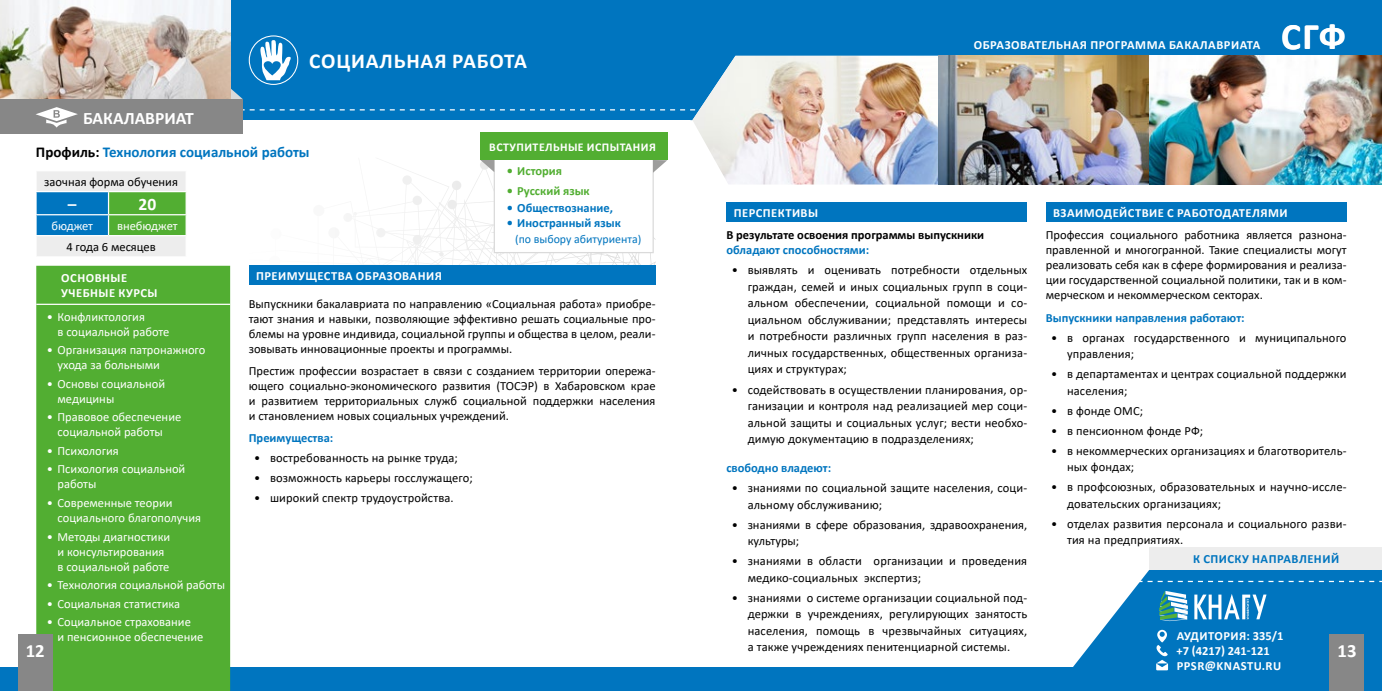
<style>
.page{position:relative;width:1382px;height:691px;background:#fff}
.page>*{position:absolute;margin:0;border:0;box-sizing:border-box;transform-origin:0 0}
.t1{font:700 37.5px "Calibri";color:#fff}
.t2{font:700 21.25px "Calibri";letter-spacing:.04em;color:#fff}
.t3{font:700 18.75px "Calibri";color:#fff}
.t4{font:700 17.5px "Calibri";color:#fff}
.t5{font:700 15px "Calibri";color:#0075bf}
.t6{font:12.5px/16.5px "Calibri";letter-spacing:.01em;color:#000}
.t7{font:12.5px/15px "Calibri";color:#fff}
.t8{font:700 12.5px/15px "Calibri";letter-spacing:.04em;color:#fff}
.t9{font:700 12.5px "Calibri";color:#0075bf}
.t10{font:700 12.5px "Calibri";color:#000}
.t11{font:700 12.5px "Calibri";color:#52ae32}
.t12{font:700 12.5px "Calibri";letter-spacing:.04em;color:#0075bf}
.t13{font:700 11.88px "Calibri";letter-spacing:.04em;color:#fff}
.t14{font:11.88px "Calibri";color:#0075bf}
.s1{color:#000}
</style>
<div class="page">
<div style="left:0;top:667px;width:691px;height:24px;background:#0075bf"></div>
<svg style="left:1073px;top:569px;width:309px;height:98px;background:#278ac8"></svg>
<div style="left:0;top:0;width:692px;height:120px;background:#0075bf"></div>
<div style="left:691px;top:667px;width:691px;height:24px;background:#0075bf"></div>
<div style="left:692px;top:0;width:690px;height:56px;background:#0075bf"></div>
<svg style="left:1137px;top:581px;width:245px;height:1px"></svg>
<svg style="left:230px;top:86px;width:13px;height:13px"></svg>
<svg style="left:1194px;top:594px;width:72px;height:25px"></svg>
<svg style="left:1159px;top:591px;width:29px;height:30px"></svg>
<svg style="left:1156px;top:630px;width:12px;height:40px"></svg>
<div style="left:726px;top:202px;width:301px;height:20px;background:#0075bf"></div>
<div style="left:1046px;top:202px;width:300px;height:20px;background:#0075bf"></div>
<img style="left:692px;top:56px;width:246px;height:128px">
<img style="left:938px;top:56px;width:212px;height:128px">
<img style="left:1150px;top:56px;width:232px;height:128px">
<div style="left:249px;top:266px;width:407px;height:19px;background:#0075bf"></div>
<img style="left:0;top:0;width:230px;height:99px">
<div style="left:36px;top:266px;width:194px;height:425px;background:#52ae32"></div>
<hr style="left:36px;top:304px;width:194px;height:1px;background:#fff">
<svg style="left:249px;top:35px;width:49px;height:50px"></svg>
<svg style="left:36px;top:171px;width:151px;height:85px;background:#8fc2b4"></svg>
<hr style="left:35px;top:235px;width:74px;height:1px;background:#fff">
<hr style="left:35px;top:236px;width:2px;height:20px;background:#fff">
<hr style="left:109px;top:235px;width:78px;height:1px;background:#fff">
<div style="left:480px;top:133px;width:187px;height:27px;background:#52ae32"></div>
<svg style="left:249px;top:160px;width:418px;height:106px"></svg>
<div style="left:1150px;top:547px;width:232px;height:22px;background:#ededed"></div>
<div style="left:0;top:99px;width:243px;height:34px;background:#878787"></div>
<svg style="left:36px;top:107px;width:669px;height:21px"></svg>
<div style="left:18px;top:634px;width:35px;height:57px;background:#878787"></div>
<div style="left:1329px;top:634px;width:35px;height:57px;background:#878787"></div>
<h3 class="t4" style="left:83px;top:106px;width:112px">БАКАЛАВРИАТ</h3>
<h2 class="t2" style="left:309px;top:46px;width:219px">СОЦИАЛЬНАЯ РАБОТА</h2>
<p class="t8" style="left:974px;top:37px;width:288px">ОБРАЗОВАТЕЛЬНАЯ ПРОГРАММА БАКАЛАВРИАТА</p>
<h1 class="t1" style="left:1281px;top:10px;width:66px">СГФ</h1>
<p class="t13" style="left:489px;top:139px;width:168px">ВСТУПИТЕЛЬНЫЕ ИСПЫТАНИЯ</p>
<p class="t11" style="left:507px;top:162px;width:57px">• История</p>
<p class="t11" style="left:507px;top:182px;width:85px">• Русский язык</p>
<p class="t14" style="left:515px;top:231px;width:128px">(по выбору абитуриента)</p>
<p class="t5" style="left:36px;top:141px;width:275px"><span class="s1">Профиль:</span> Технология социальной работы</p>
<p class="t6" style="left:44px;top:173px;width:135px">заочная форма обучения</p>
<h3 class="t4" style="left:68px;top:192px;width:10px">–</h3>
<h3 class="t4" style="left:138px;top:192px;width:19px">20</h3>
<p class="t7" style="left:51px;top:218px;width:43px">бюджет</p>
<p class="t7" style="left:117px;top:218px;width:62px">внебюджет</p>
<p class="t6" style="left:66px;top:238px;width:91px">4 года 6 месяцев</p>
<p class="t9" style="left:507px;top:199px;width:108px">• Обществознание,</p>
<p class="t9" style="left:507px;top:214px;width:116px">• Иностранный язык</p>
<p class="t8" style="left:734px;top:205px;width:86px">ПЕРСПЕКТИВЫ</p>
<p class="t8" style="left:1053px;top:205px;width:236px">ВЗАИМОДЕЙСТВИЕ С РАБОТОДАТЕЛЯМИ</p>
<p class="t6" style="left:1046px;top:227px;width:302px;line-height:15px;text-align:justify">Профессия социального работника является разнона&shy;правленной и многогранной. Такие специалисты могут реализовать себя как в сфере формирования и реализа&shy;ции государственной социальной политики, так и в ком&shy;мерческом и некоммерческом секторах.</p>
<p class="t9" style="left:1046px;top:309px;width:200px">Выпускники направления работают:</p>
<p class="t6" style="left:1067px;top:329px;width:281px;text-indent:-16px">• в органах государственного и муниципального управления;</p>
<p class="t6" style="left:1067px;top:365px;width:281px;text-indent:-16px">• в департаментах и центрах социальной поддержки населения;</p>
<p class="t6" style="left:1051px;top:402px;width:94px">• в фонде ОМС;</p>
<p class="t6" style="left:1051px;top:422px;width:154px">• в пенсионном фонде РФ;</p>
<p class="t6" style="left:1067px;top:442px;width:281px;text-indent:-16px">• в некоммерческих организациях и благотворитель&shy;ных фондах;</p>
<p class="t6" style="left:1067px;top:479px;width:281px;text-indent:-16px">• в профсоюзных, образовательных и научно-иссле&shy;довательских организациях;</p>
<p class="t6" style="left:1067px;top:515px;width:281px;text-indent:-16px">• отделах развития персонала и социального разви&shy;тия на предприятиях.</p>
<p class="t10" style="left:726px;top:226px;width:259px">В результате освоения программы выпускники</p>
<p class="t9" style="left:726px;top:241px;width:144px">обладают способностями:</p>
<p class="t6" style="left:748px;top:262px;width:281px;text-align:justify;text-indent:-16px">• выявлять и оценивать потребности отдельных граждан, семей и иных социальных групп в соци&shy;альном обеспечении, социальной помощи и со&shy;циальном обслуживании; представлять интересы и потребности различных групп населения в раз&shy;личных государственных, общественных организа&shy;циях и структурах;</p>
<p class="t6" style="left:748px;top:381px;width:281px;text-align:justify;text-indent:-16px">• содействовать в осуществлении планирования, ор&shy;ганизации и контроля над реализацией мер соци&shy;альной защиты и социальных услуг; вести необхо&shy;димую документацию в подразделениях;</p>
<p class="t9" style="left:726px;top:459px;width:106px">свободно владеют:</p>
<p class="t6" style="left:748px;top:479px;width:281px;text-indent:-16px">• знаниями по социальной защите населения, соци&shy;альному обслуживанию;</p>
<p class="t6" style="left:748px;top:516px;width:281px;text-indent:-16px">• знаниями в сфере образования, здравоохранения, культуры;</p>
<p class="t6" style="left:748px;top:553px;width:281px;text-indent:-16px">• знаниями в области организации и проведения медико-социальных экспертиз;</p>
<p class="t6" style="left:748px;top:589px;width:281px;text-align:justify;text-indent:-16px">• знаниями о системе организации социальной под&shy;держки в учреждениях, регулирующих занятость населения, помощь в чрезвычайных ситуациях, а также учреждениях пенитенциарной системы.</p>
<p class="t8" style="left:256px;top:268px;width:187px">ПРЕИМУЩЕСТВА ОБРАЗОВАНИЯ</p>
<p class="t6" style="left:249px;top:296px;width:408px;line-height:15px;text-align:justify">Выпускники бакалавриата по направлению «Социальная работа» приобре&shy;тают знания и навыки, позволяющие эффективно решать социальные про&shy;блемы на уровне индивида, социальной группы и общества в целом, реали&shy;зовывать инновационные проекты и программы.</p>
<p class="t6" style="left:249px;top:363px;width:408px;line-height:15px;text-align:justify">Престиж профессии возрастает в связи с созданием территории опережа&shy;ющего социально-экономического развития (ТОСЭР) в Хабаровском крае и развитием территориальных служб социальной поддержки населения и становлением новых социальных учреждений.</p>
<p class="t9" style="left:249px;top:429px;width:86px">Преимущества:</p>
<p class="t6" style="left:254px;top:449px;width:205px">• востребованность на рынке труда;</p>
<p class="t6" style="left:254px;top:469px;width:220px">• возможность карьеры госслужащего;</p>
<p class="t6" style="left:254px;top:489px;width:201px">• широкий спектр трудоустройства.</p>
<p class="t8" style="left:61px;top:270px;width:98px">ОСНОВНЫЕ<br>УЧЕБНЫЕ КУРСЫ</p>
<p class="t7" style="left:58px;top:309px;width:113px;text-indent:-11px">• Конфликтология<br>в социальной работе</p>
<p class="t7" style="left:58px;top:342px;width:149px;text-indent:-11px">• Организация патронажного ухода за больными</p>
<p class="t7" style="left:58px;top:376px;width:109px;text-indent:-11px">• Основы социальной медицины</p>
<p class="t7" style="left:58px;top:409px;width:125px;text-indent:-11px">• Правовое обеспечение социальной работы</p>
<p class="t7" style="left:47px;top:443px;width:73px">• Психология</p>
<p class="t7" style="left:58px;top:461px;width:129px;text-indent:-11px">• Психология социальной работы</p>
<p class="t7" style="left:58px;top:495px;width:145px;text-indent:-11px">• Современные теории социального благополучия</p>
<p class="t7" style="left:58px;top:529px;width:114px;text-indent:-11px">• Методы диагностики и консультирования в социальной работе</p>
<p class="t7" style="left:47px;top:577px;width:180px">• Технология социальной работы</p>
<p class="t7" style="left:47px;top:596px;width:135px">• Социальная статистика</p>
<p class="t7" style="left:58px;top:614px;width:147px;text-indent:-11px">• Социальное страхование<br>и пенсионное обеспечение</p>
<p class="t12" style="left:1193px;top:550px;width:148px">К СПИСКУ НАПРАВЛЕНИЙ</p>
<p class="t8" style="left:1176px;top:628px;width:109px">АУДИТОРИЯ: 335/1 +7 (4217) 241-121<br>PPSR@KNASTU.RU</p>
<h3 class="t3" style="left:26px;top:638px;width:21px">12</h3>
<h3 class="t3" style="left:1338px;top:638px;width:21px">13</h3>
<h3 class="t3" style="left:26px;top:639px;width:21px">09</h3>
<h3 class="t3" style="left:1346px;top:639px;width:11px">0</h3>
</div>
